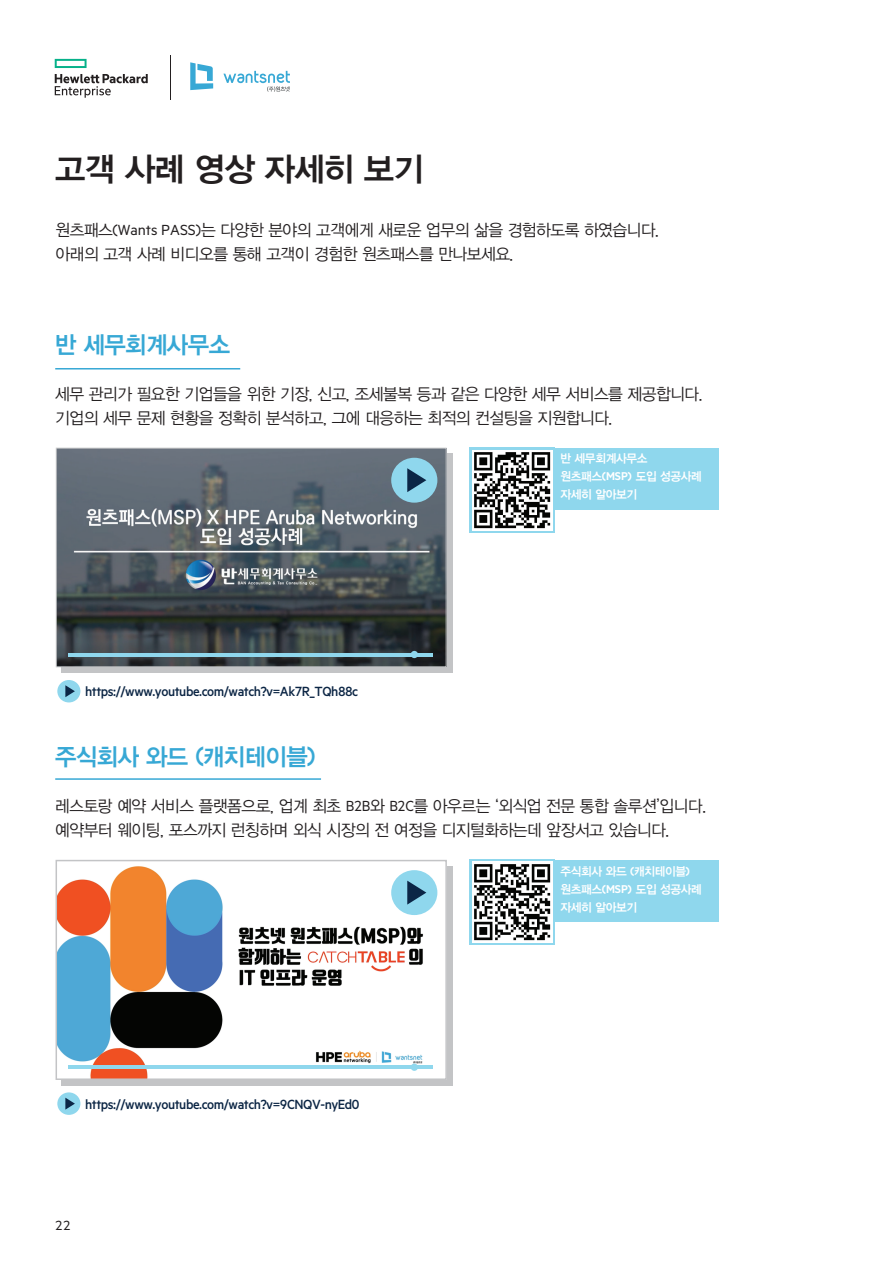
<style>
.page{position:relative;width:893px;height:1263px;background:#fff}
.page>*{position:absolute;margin:0;border:0;box-sizing:border-box;transform-origin:0 0}
.t1{font:33px "YDGO14";letter-spacing:-.025em;color:#231f20}
.t2{font:24px "YDGO14";letter-spacing:-.025em;color:#37a8d5}
.t3{font:16.5px/24px "YDGO12";letter-spacing:-.03em;color:#231f20}
.t4{font:500 15px "Metric HPE";letter-spacing:-.03em;color:#0b2544}
.t5{font:15px "Metric HPE";color:#231f20}
.t6{font:12px/18px "YDGO14";letter-spacing:-.03em;color:#fff}
.s1{font-family:"Metric HPE"}
.s2{font-family:"Metric HPE";font-weight:500;font-size:27px}
.s3{font-family:"Metric HPE";font-weight:600;font-size:12.75px}
</style>
<div class="page">
<div style="left:61px;top:866px;width:392px;height:219px;background:#c3c4c6"></div>
<div style="left:61px;top:453px;width:392px;height:219px;background:#c3c4c6"></div>
<hr style="left:170px;top:55px;width:1px;height:45px;background:#231f20">
<svg style="left:190px;top:62px;width:23px;height:28px"></svg>
<svg style="left:223px;top:71px;width:67px;height:21px"></svg>
<svg style="left:55px;top:59px;width:32px;height:9px"></svg>
<svg style="left:55px;top:74px;width:93px;height:24px"></svg>
<div style="left:470px;top:448px;width:249px;height:62px;background:#8fd7ed"></div>
<div style="left:470px;top:448px;width:85px;height:85px;background:#8fd7ed"></div>
<img style="left:472px;top:450px;width:81px;height:81px">
<div style="left:470px;top:860px;width:85px;height:85px;background:#8fd7ed"></div>
<div style="left:470px;top:860px;width:249px;height:62px;background:#8fd7ed"></div>
<img style="left:472px;top:862px;width:81px;height:81px">
<hr style="left:892px;top:230px;width:1px;height:231px;background:#8fd7ed">
<hr style="left:55px;top:368px;width:185px;height:1px;background:#37a8d5">
<hr style="left:55px;top:778px;width:266px;height:2px;background:#37a8d5">
<img style="left:58px;top:450px;width:386px;height:215px">
<div style="left:56px;top:448px;width:390px;height:219px;border:1px solid #c3c4c6"></div>
<img style="left:59px;top:866px;width:385px;height:211px">
<div style="left:56px;top:860px;width:391px;height:220px;border:2px solid #c3c4c6"></div>
<div style="left:391px;top:458px;width:46px;height:45px;background:#8fd7ed;border-radius:50%"></div>
<svg style="left:407px;top:468px;width:19px;height:24px"></svg>
<div style="left:57px;top:680px;width:23px;height:22px;background:#8fd7ed;border-radius:50%"></div>
<svg style="left:65px;top:685px;width:10px;height:12px"></svg>
<div style="left:57px;top:1092px;width:23px;height:23px;background:#8fd7ed;border-radius:50%"></div>
<svg style="left:65px;top:1098px;width:10px;height:11px"></svg>
<div style="left:391px;top:870px;width:46px;height:45px;background:#8fd7ed;border-radius:50%"></div>
<svg style="left:407px;top:881px;width:19px;height:23px"></svg>
<hr style="left:69px;top:653px;width:364px;height:3px;background:#8fd7ed">
<div style="left:411px;top:651px;width:7px;height:7px;background:#8fd7ed;border-radius:50%"></div>
<hr style="left:69px;top:1066px;width:364px;height:3px;background:#8fd7ed">
<div style="left:411px;top:1063px;width:7px;height:8px;background:#8fd7ed;border-radius:50%"></div>
<h1 class="t1" style="left:55px;top:152px;width:370px">고객 사례 영상 자세히 보기</h1>
<p class="t3" style="left:56px;top:218px;width:605px">원츠패스<span class="s1">(Wants PASS)</span>는 다양한 분야의 고객에게 새로운 업무의 삶을 경험하도록 하였습니다. 아래의 고객 사례 비디오를 통해 고객이 경험한 원츠패스를 만나보세요.</p>
<h2 class="t2" style="left:55px;top:333px;width:176px">반 세무회계사무소</h2>
<p class="t3" style="left:55px;top:382px;width:649px">세무 관리가 필요한 기업들을 위한 기장, 신고, 조세불복 등과 같은 다양한 세무 서비스를 제공합니다. 기업의 세무 문제 현황을 정확히 분석하고, 그에 대응하는 최적의 컨설팅을 지원합니다.</p>
<p class="t4" style="left:85px;top:683px;width:275px">https://www.youtube.com/watch?v=Ak7R_TQh88c</p>
<h2 class="t2" style="left:55px;top:745px;width:262px">주식회사 와드 <span class="s2">(</span>캐치테이블<span class="s2">)</span></h2>
<p class="t6" style="left:560px;top:450px;width:143px">반 세무회계사무소 원츠패스<span class="s3">(MSP)</span> 도입 성공사례 자세히 알아보기</p>
<p class="t3" style="left:55px;top:794px;width:653px">레스토랑 예약 서비스 플랫폼으로, 업계 최초 <span class="s1">B2B</span>와 <span class="s1">B2C</span>를 아우르는 ‘외식업 전문 통합 솔루션’입니다. 예약부터 웨이팅, 포스까지 런칭하며 외식 시장의 전 여정을 디지털화하는데 앞장서고 있습니다.</p>
<p class="t4" style="left:85px;top:1095px;width:276px">https://www.youtube.com/watch?v=9CNQV-nyEd0</p>
<p class="t5" style="left:55px;top:1217px;width:17px">22</p>
<p class="t6" style="left:560px;top:862px;width:143px">주식회사 와드 <span class="s3">(</span>캐치테이블<span class="s3">) </span>원츠패스<span class="s3">(MSP)</span> 도입 성공사례 자세히 알아보기</p>
</div>
